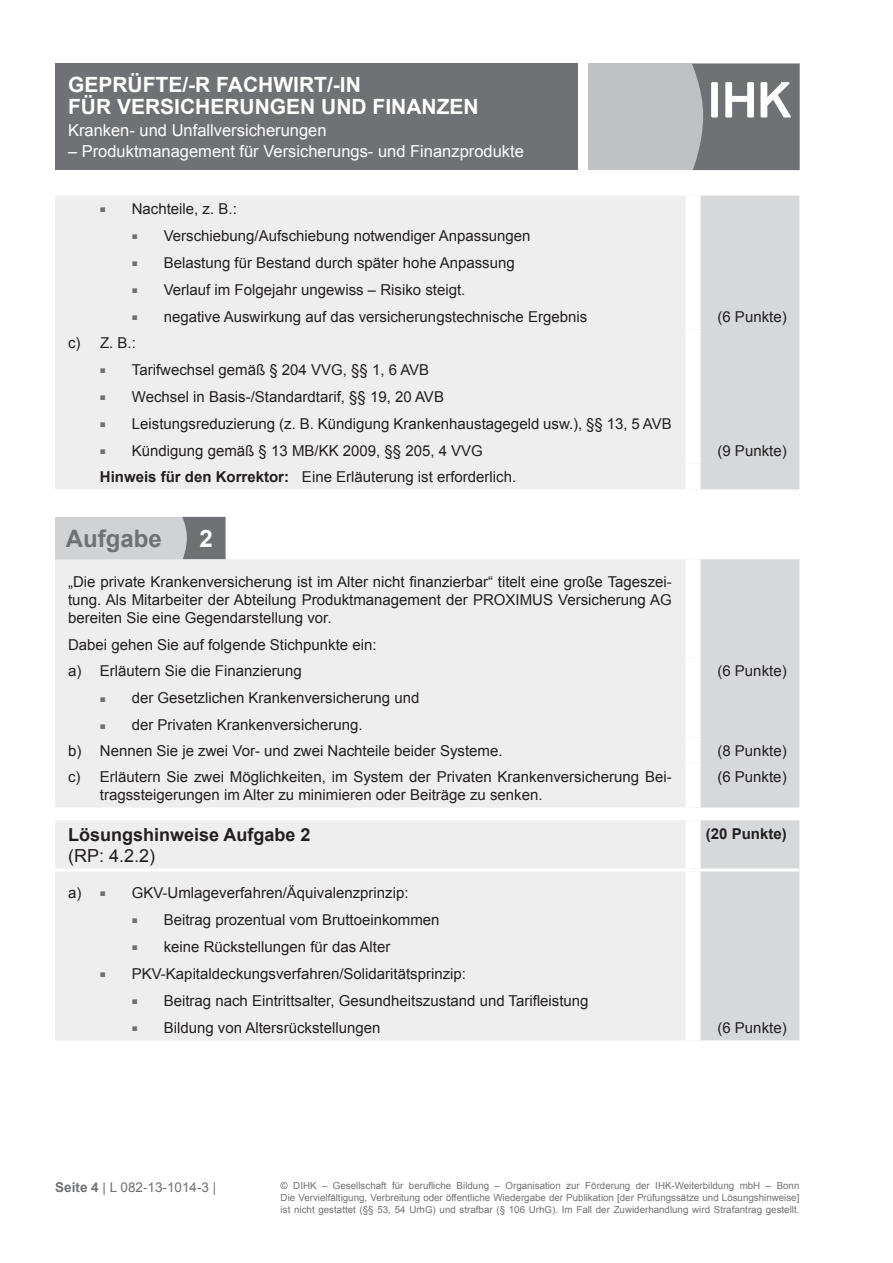
<style>
.page{position:relative;width:893px;height:1263px;background:#fff}
.page>*{position:absolute;margin:0;border:0;box-sizing:border-box;transform-origin:0 0}
.t1{font:700 24px "Arial";color:#707174}
.t2{font:700 24px "Arial";color:#fff}
.t3{font:700 21px/21.9px "Arial";color:#fff}
.t4{font:700 18px "Arial";color:#231f20}
.t5{font:18px "Arial";color:#231f20}
.t6{font:16.5px "Arial";color:#fff}
.t7{font:15px/18px "Arial";color:#231f20}
.t8{font:700 15px "Arial";color:#231f20}
.t9{font:13.5px "Arial";color:#707174}
.t10{font:9.75px/11.7px "Arial";color:#707174;text-align:justify}
.s1{font-size:10.05px;color:#707174}
.s2{font-weight:700}
</style>
<div class="page">
<div style="left:55px;top:64px;width:522px;height:106px;background:#707174"></div>
<div style="left:588px;top:64px;width:211px;height:106px;background:#bfc1c3"></div>
<svg style="left:692px;top:64px;width:107px;height:106px;background:#86878a"></svg>
<div style="left:55px;top:196px;width:631px;height:293px;background:#eeeeef"></div>
<div style="left:701px;top:196px;width:98px;height:293px;background:#d7d8da"></div>
<div style="left:55px;top:517px;width:170px;height:42px;background:#d0d2d3"></div>
<svg style="left:182px;top:517px;width:43px;height:42px;background:#77787b"></svg>
<div style="left:55px;top:559px;width:631px;height:248px;background:#eeeeef"></div>
<div style="left:701px;top:559px;width:98px;height:248px;background:#d7d8da"></div>
<div style="left:55px;top:820px;width:631px;height:220px;background:#eeeeef"></div>
<div style="left:701px;top:820px;width:98px;height:220px;background:#d7d8da"></div>
<hr style="left:55px;top:868px;width:638px;height:3px;background:#fff">
<hr style="left:693px;top:868px;width:106px;height:3px;background:#fff">
<h2 class="t3" style="left:68px;top:74px;width:204px">Geprüfte/-r Fachwi</h2>
<h2 class="t3" style="left:68px;top:74px;width:412px;text-indent:231px">rt/-in<br>für Versicherungen und Finanzen</h2>
<p class="t6" style="left:68px;top:119px;width:260px">Kranken- und Unfallversicherungen</p>
<p class="t6" style="left:68px;top:141px;width:457px">– Produktmanagement für Versicherungs- und Finanzprodukte</p>
<p class="t7" style="left:100px;top:200px;width:138px"><span class="s1">■</span> Nachteile, z. B.:</p>
<p class="t7" style="left:132px;top:227px;width:400px"><span class="s1">■</span> Verschiebung/Aufschiebung notwendiger Anpassungen</p>
<p class="t7" style="left:132px;top:254px;width:384px"><span class="s1">■</span> Belastung für Bestand durch später hohe Anpassung</p>
<p class="t7" style="left:132px;top:281px;width:335px"><span class="s1">■</span> Verlauf im Folgejahr ungewiss – Risiko steigt.</p>
<p class="t7" style="left:132px;top:308px;width:457px"><span class="s1">■</span> negative Auswirkung auf das versicherungstechnische Ergebnis</p>
<p class="t7" style="left:717px;top:308px;width:71px">(6 Punkte)</p>
<p class="t7" style="left:68px;top:334px;width:69px">c) Z. B.:</p>
<p class="t7" style="left:100px;top:361px;width:331px"><span class="s1">■</span> Tarifwechsel gemäß § 204 VVG, §§ 1, 6 AVB</p>
<p class="t7" style="left:100px;top:388px;width:346px"><span class="s1">■</span> Wechsel in Basis-/Standardtarif, §§ 19, 20 AVB</p>
<p class="t7" style="left:100px;top:415px;width:573px"><span class="s1">■</span> Leistungsreduzierung (z. B. Kündigung Krankenhaustagegeld usw.), §§ 13, 5 AVB</p>
<p class="t7" style="left:100px;top:442px;width:385px"><span class="s1">■</span> Kündigung gemäß § 13 MB/KK 2009, §§ 205, 4 VVG</p>
<p class="t7" style="left:717px;top:442px;width:71px">(9 Punkte)</p>
<p class="t7" style="left:100px;top:468px;width:418px"><span class="s2">Hinweis für den Korrektor:</span> Eine Erläuterung ist erforderlich.</p>
<h1 class="t1" style="left:66px;top:522px;width:97px">aufgabe</h1>
<h1 class="t2" style="left:199px;top:522px;width:15px">2</h1>
<p class="t7" style="left:68px;top:573px;width:605px;text-align:justify">„Die private Krankenversicherung ist im Alter nicht finanzierbar“ titelt eine große Tageszei&shy;tung. Als Mitarbeiter der Abteilung Produktmanagement der PROXIMUS Versicherung AG bereiten Sie eine Gegendarstellung vor.</p>
<p class="t7" style="left:68px;top:632px;width:310px;line-height:26px">Dabei gehen Sie auf folgende Stichpunkte ein: a) Erläutern Sie die Finanzierung</p>
<p class="t7" style="left:100px;top:689px;width:321px"><span class="s1">■</span> der Gesetzlichen Krankenversicherung und</p>
<p class="t7" style="left:100px;top:716px;width:264px"><span class="s1">■</span> der Privaten Krankenversicherung.</p>
<p class="t7" style="left:717px;top:662px;width:71px">(6 Punkte)</p>
<p class="t7" style="left:68px;top:742px;width:436px">b) Nennen Sie je zwei Vor- und zwei Nachteile beider Systeme.</p>
<p class="t7" style="left:717px;top:742px;width:71px">(8 Punkte)</p>
<p class="t7" style="left:100px;top:768px;width:573px;text-indent:-32px">c) Erläutern Sie zwei Möglichkeiten, im System der Privaten Krankenversicherung Bei&shy;tragssteigerungen im Alter zu minimieren oder Beiträge zu senken.</p>
<p class="t7" style="left:717px;top:768px;width:71px">(6 Punkte)</p>
<p class="t4" style="left:68px;top:822px;width:244px">Lösungshinweise Aufgabe 2</p>
<p class="t5" style="left:68px;top:844px;width:89px">(RP: 4.2.2)</p>
<p class="t8" style="left:706px;top:823px;width:82px">(20 Punkte)</p>
<p class="t7" style="left:68px;top:884px;width:39px">a) <span class="s1">■</span></p>
<p class="t7" style="left:132px;top:884px;width:278px">GKV-Umlageverfahren/Äquivalenzprinzip:</p>
<p class="t7" style="left:132px;top:911px;width:309px"><span class="s1">■</span> Beitrag prozentual vom Bruttoeinkommen</p>
<p class="t7" style="left:132px;top:938px;width:260px"><span class="s1">■</span> keine Rückstellungen für das Alter</p>
<p class="t7" style="left:100px;top:965px;width:368px"><span class="s1">■</span> PKV-Kapitaldeckungsverfahren/Solidaritätsprinzip:</p>
<p class="t7" style="left:132px;top:992px;width:458px"><span class="s1">■</span> Beitrag nach Eintrittsalter, Gesundheitszustand und Tarifleistung</p>
<p class="t7" style="left:132px;top:1019px;width:250px"><span class="s1">■</span> Bildung von Altersrückstellungen</p>
<p class="t7" style="left:717px;top:1019px;width:71px">(6 Punkte)</p>
<p class="t9" style="left:55px;top:1178px;width:163px"><span class="s2">Seite 4</span> | L 082-13-1014-3 |</p>
<p class="t10" style="left:281px;top:1180px;width:520px">© DIHK – Gesellschaft für berufliche Bildung – Organisation zur Förderung der IHK-Weiterbildung mbH – Bonn Die Vervielfältigung, Verbreitung oder öffentliche Wiedergabe der Publikation [der Prüfungssätze und Lösungshinweise] ist nicht gestattet (§§ 53, 54 UrhG) und strafbar (§ 106 UrhG). Im Fall der Zuwiderhandlung wird Strafantrag gestellt.</p>
</div>
